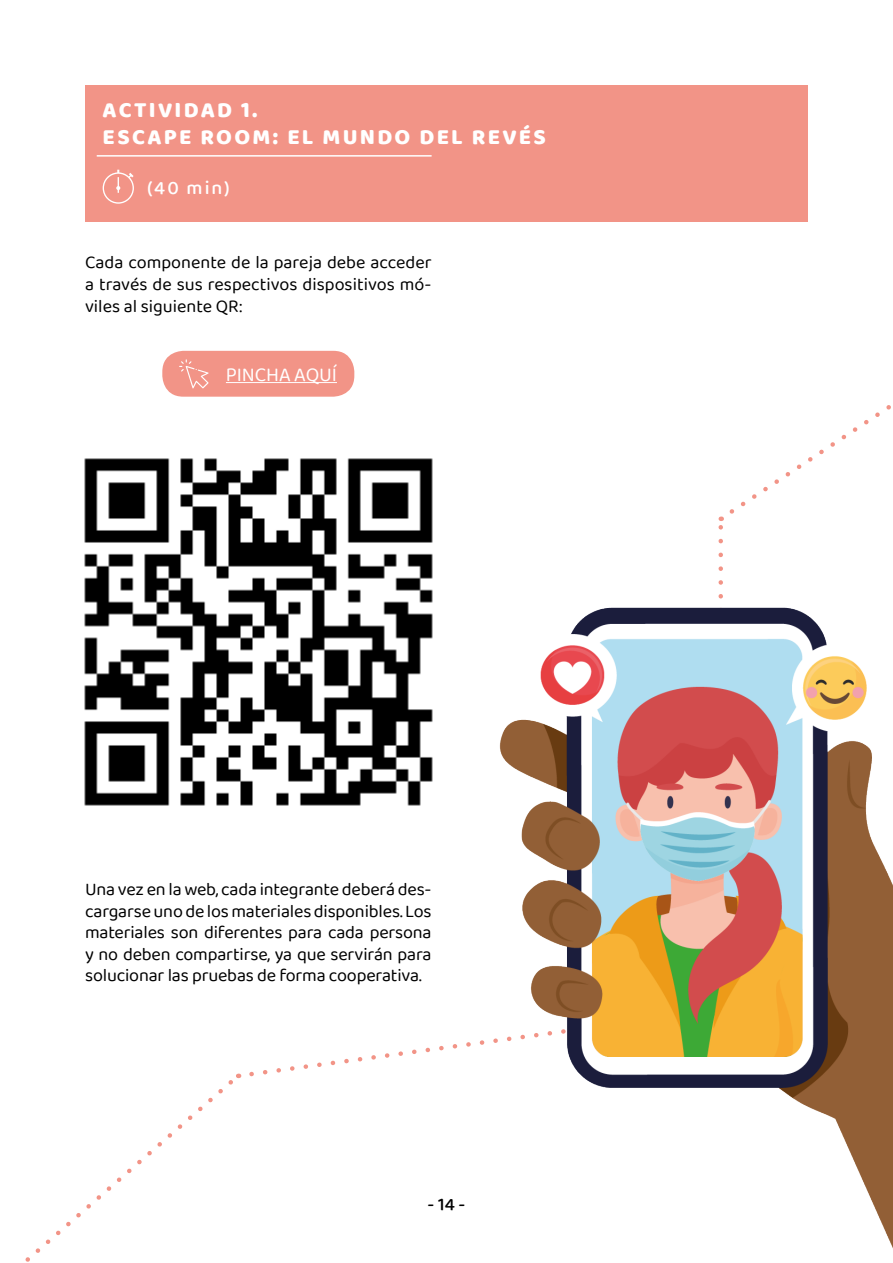
<style>
.page{position:relative;width:893px;height:1263px;background:#fff}
.page>*{position:absolute;margin:0;border:0;box-sizing:border-box;transform-origin:0 0}
.t1{font:800 22.5px/27px "Baloo Da 2";letter-spacing:.1em;color:#fff}
.t2{font:19.8px "Baloo Da 2";letter-spacing:-.01em;color:#fff}
.t3{font:500 19.5px "Baloo Da 2";color:#fff}
.t4{font:18px/21.6px "Baloo Da 2";letter-spacing:-.01em;color:#000;text-align:justify}
.t5{font:500 18px "Baloo Da 2";color:#000}
</style>
<div class="page">
<svg style="left:25px;top:1074px;width:214px;height:188px"></svg>
<svg style="left:249px;top:1053px;width:141px;height:24px"></svg>
<div style="left:85px;top:85px;width:723px;height:136px;background:#f29487"></div>
<img style="left:84px;top:458px;width:349px;height:348px">
<svg style="left:103px;top:170px;width:31px;height:34px"></svg>
<hr style="left:97px;top:155px;width:335px;height:2px;background:#fff">
<img style="left:394px;top:553px;width:499px;height:696px">
<div style="left:162px;top:351px;width:192px;height:46px;background:#f29487;border-radius:21px"></div>
<svg style="left:179px;top:359px;width:30px;height:29px"></svg>
<hr style="left:226px;top:382px;width:111px;height:1px;background:#fff">
<p class="t1" style="left:103px;top:96px;width:445px">ACTIVIDAD 1.<br>ESCAPE ROOM: EL MUNDO DEL REVÉS</p>
<p class="t3" style="left:147px;top:176px;width:84px">(40 min)</p>
<p class="t4" style="left:85px;top:251px;width:348px">Cada componente de la pareja debe acceder a través de sus respectivos dispositivos mó&shy;viles al siguiente QR:</p>
<p class="t2" style="left:226px;top:363px;width:113px">PINCHA AQUÍ</p>
<p class="t4" style="left:85px;top:878px;width:348px">Una vez en la web, cada integrante deberá des&shy;cargarse uno de los materiales disponibles. Los materiales son diferentes para cada persona y no deben compartirse, ya que servirán para solucionar las pruebas de forma cooperativa.</p>
<p class="t5" style="left:428px;top:1193px;width:39px">- 14 -</p>
</div>
